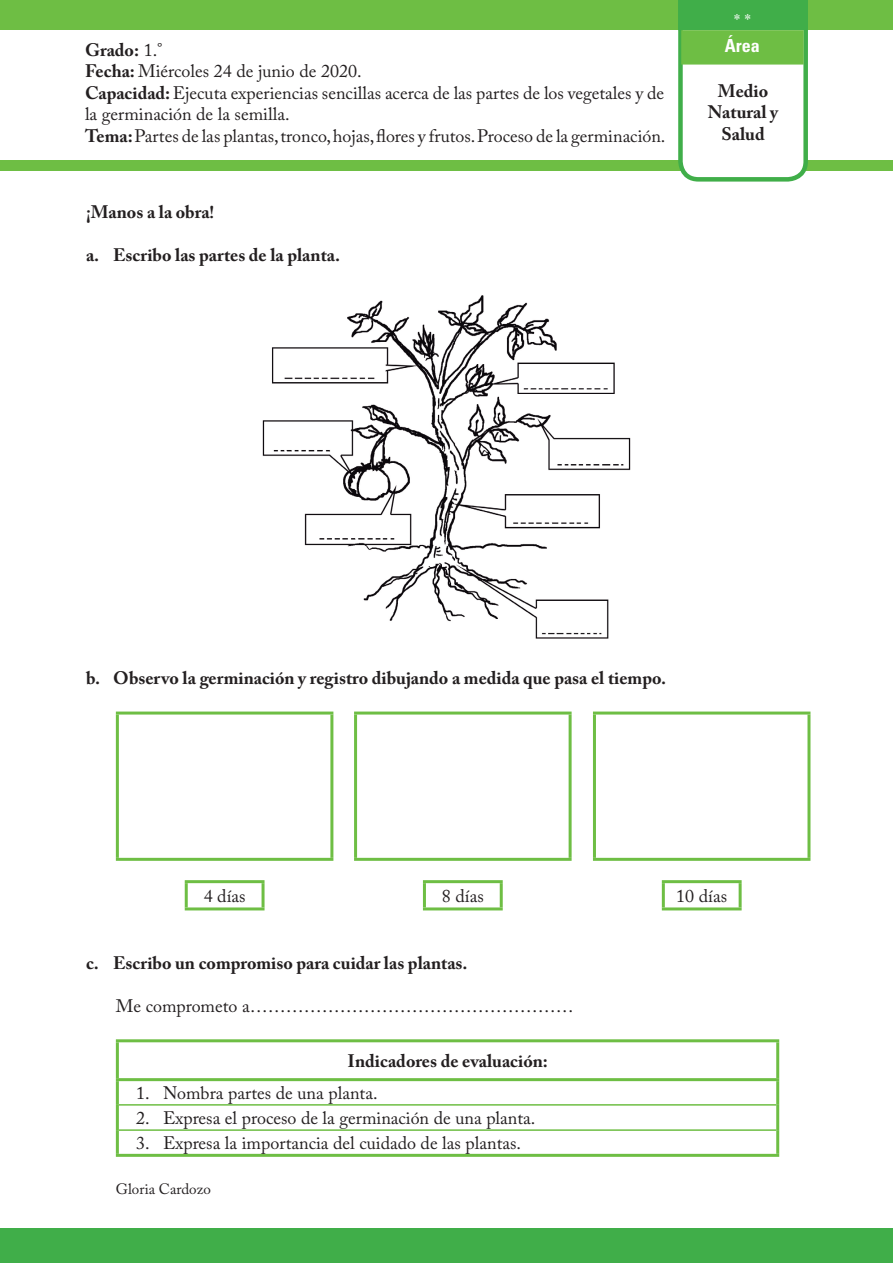
<style>
.page{position:relative;width:893px;height:1263px;background:#fff}
.page>*{position:absolute;margin:0;border:0;box-sizing:border-box;transform-origin:0 0}
.t1{font:18px/21.6px "Adobe Caslon Pro";color:#231f20}
.t2{font:700 18px/21.6px "Adobe Caslon Pro";color:#231f20;text-align:center}
.t3{font:700 condensed 18px "Univers LT Std";color:#fff}
.t4{font:18px "Adobe Caslon Pro";color:#fff}
.t5{font:15px "Adobe Caslon Pro";color:#231f20}
.s1{font-weight:700}
</style>
<div class="page">
<div style="left:0;top:160px;width:893px;height:11px;background:#6ebe44"></div>
<div style="left:0;top:0;width:893px;height:30px;background:#6ebe44"></div>
<div style="left:0;top:1228px;width:893px;height:35px;background:#40ae49"></div>
<svg style="left:678px;top:0;width:130px;height:182px"></svg>
<div style="left:681px;top:30px;width:123px;height:35px;background:#6ebe44;border:2px solid #6ebe44"></div>
<img style="left:262px;top:295px;width:369px;height:344px">
<hr style="left:116px;top:711px;width:217px;height:3px;background:#6ebe44">
<hr style="left:116px;top:714px;width:3px;height:144px;background:#6ebe44">
<hr style="left:330px;top:714px;width:3px;height:144px;background:#6ebe44">
<hr style="left:354px;top:711px;width:218px;height:3px;background:#6ebe44">
<hr style="left:354px;top:714px;width:3px;height:144px;background:#6ebe44">
<hr style="left:569px;top:714px;width:3px;height:144px;background:#6ebe44">
<hr style="left:593px;top:711px;width:217px;height:3px;background:#6ebe44">
<hr style="left:593px;top:714px;width:3px;height:144px;background:#6ebe44">
<hr style="left:807px;top:714px;width:3px;height:144px;background:#6ebe44">
<hr style="left:116px;top:858px;width:217px;height:3px;background:#6ebe44">
<hr style="left:354px;top:858px;width:218px;height:3px;background:#6ebe44">
<hr style="left:593px;top:858px;width:217px;height:3px;background:#6ebe44">
<hr style="left:185px;top:880px;width:80px;height:3px;background:#6ebe44">
<hr style="left:185px;top:883px;width:3px;height:24px;background:#6ebe44">
<hr style="left:262px;top:883px;width:3px;height:24px;background:#6ebe44">
<hr style="left:185px;top:907px;width:80px;height:3px;background:#6ebe44">
<hr style="left:423px;top:880px;width:80px;height:3px;background:#6ebe44">
<hr style="left:423px;top:883px;width:3px;height:24px;background:#6ebe44">
<hr style="left:500px;top:883px;width:3px;height:24px;background:#6ebe44">
<hr style="left:423px;top:907px;width:80px;height:3px;background:#6ebe44">
<hr style="left:662px;top:880px;width:80px;height:3px;background:#6ebe44">
<hr style="left:662px;top:883px;width:3px;height:24px;background:#6ebe44">
<hr style="left:739px;top:883px;width:3px;height:24px;background:#6ebe44">
<hr style="left:662px;top:907px;width:80px;height:3px;background:#6ebe44">
<hr style="left:116px;top:1039px;width:663px;height:3px;background:#6ebe44">
<hr style="left:116px;top:1042px;width:3px;height:36px;background:#6ebe44">
<hr style="left:776px;top:1042px;width:3px;height:36px;background:#6ebe44">
<hr style="left:116px;top:1078px;width:663px;height:3px;background:#6ebe44">
<hr style="left:116px;top:1081px;width:3px;height:24px;background:#6ebe44">
<hr style="left:776px;top:1081px;width:3px;height:24px;background:#6ebe44">
<hr style="left:116px;top:1105px;width:3px;height:25px;background:#6ebe44">
<hr style="left:776px;top:1105px;width:3px;height:25px;background:#6ebe44">
<hr style="left:116px;top:1130px;width:3px;height:24px;background:#6ebe44">
<hr style="left:776px;top:1130px;width:3px;height:24px;background:#6ebe44">
<hr style="left:116px;top:1154px;width:663px;height:3px;background:#6ebe44">
<hr style="left:119px;top:1104px;width:657px;height:1px;background:#6ebe44">
<hr style="left:119px;top:1129px;width:657px;height:2px;background:#6ebe44">
<p class="t1" style="left:85px;top:39px;width:582px"><span class="s1">Grado:</span> 1.°<br><span class="s1">Fecha:</span> Miércoles 24 de junio de 2020.<br><span class="s1">Capacidad:</span> Ejecuta experiencias sencillas acerca de las partes de los vegetales y de la germinación de la semilla.<br><span class="s1">Tema:</span> Partes de las plantas, tronco, hojas, flores y frutos. Proceso de la germinación.</p>
<p class="t2" style="left:86px;top:201px;width:130px">¡Manos a la obra!</p>
<p class="t2" style="left:86px;top:244px;width:255px">a. Escribo las partes de la planta.</p>
<p class="t4" style="left:734px;top:11px;width:18px">* *</p>
<p class="t3" style="left:725px;top:35px;width:36px">Área</p>
<p class="t2" style="left:708px;top:80px;width:72px">Medio<br>Natural y<br>Salud</p>
<p class="t2" style="left:86px;top:667px;width:581px">b. Observo la germinación y registro dibujando a medida que pasa el tiempo.</p>
<p class="t1" style="left:204px;top:885px;width:43px">4 días</p>
<p class="t1" style="left:442px;top:885px;width:43px">8 días</p>
<p class="t1" style="left:676px;top:885px;width:52px">10 días</p>
<p class="t2" style="left:86px;top:951px;width:383px">c. Escribo un compromiso para cuidar las plantas.</p>
<p class="t1" style="left:116px;top:995px;width:459px">Me comprometo a………………………………………………</p>
<p class="t2" style="left:348px;top:1050px;width:202px">Indicadores de evaluación:</p>
<p class="t1" style="left:136px;top:1082px;width:243px">1. Nombra partes de una planta.</p>
<p class="t1" style="left:136px;top:1107px;width:401px">2. Expresa el proceso de la germinación de una planta.</p>
<p class="t1" style="left:136px;top:1132px;width:386px">3. Expresa la importancia del cuidado de las plantas.</p>
<p class="t5" style="left:116px;top:1180px;width:97px">Gloria Cardozo</p>
</div>
